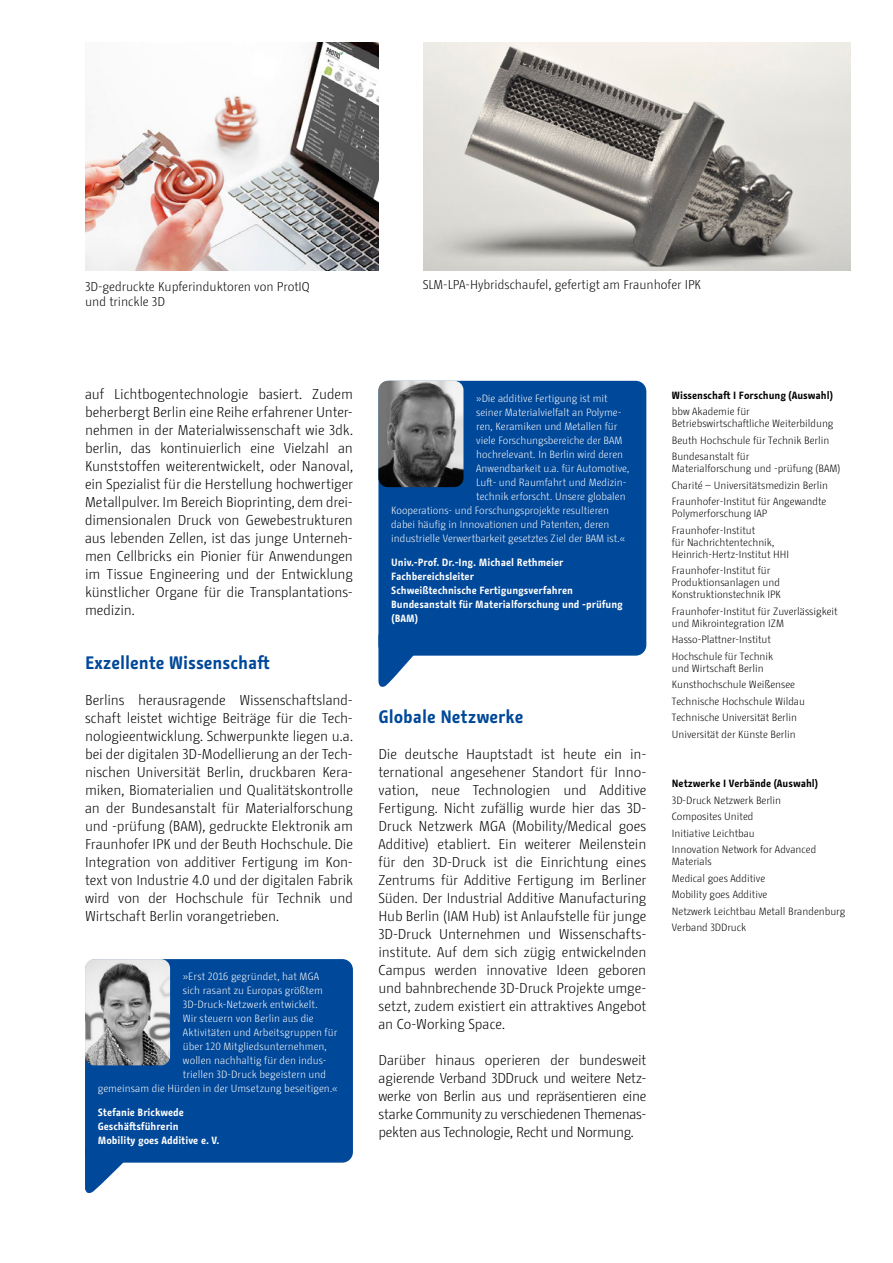
<style>
.page{position:relative;width:893px;height:1263px;background:#fff}
.page>*{position:absolute;margin:0;border:0;box-sizing:border-box;transform-origin:0 0}
.Überschrift_4_12_14{font:700 18px "BMF Change";color:#004899}
.Fliesstext_9_5_14_pt{font:300 14.25px/18px "BMF Change";letter-spacing:-.005em;color:#000;text-align:justify}
.Fliesstext_9_5_14_pt-2{font:300 12.75px/15.3px "BMF Change";color:#000}
.Marginalspalte_7_14{font:300 10.5px/12px "BMF Change";color:#000}
.Marginalspalte_7_14-2{font:300 10.5px "BMF Change";color:#fff}
.Marginalspalte_7_14-3{font:700 10.5px/14px "BMF Change";color:#fff}
.Marginalspalte_7_14-4{font:700 10.5px "BMF Change";color:#000}
</style>
<div class="page">
<svg style="left:85px;top:1155px;width:45px;height:38px"></svg>
<div style="left:85px;top:959px;width:268px;height:203px;background:#004899;border-radius:11px"></div>
<img style="left:85px;top:959px;width:85px;height:106px">
<img style="left:423px;top:43px;width:427px;height:228px">
<img style="left:85px;top:43px;width:293px;height:228px">
<svg style="left:378px;top:649px;width:35px;height:38px"></svg>
<div style="left:378px;top:381px;width:268px;height:275px;background:#004899;border-radius:11px"></div>
<img style="left:378px;top:381px;width:85px;height:106px">
<p class="Fliesstext_9_5_14_pt-2" style="left:85px;top:279px;width:226px">3D-gedruckte Kupferinduktoren von ProtIQ und trinckle 3D</p>
<p class="Fliesstext_9_5_14_pt-2" style="left:423px;top:276px;width:280px">SLM-LPA-Hybridschaufel, gefertigt am Fraunhofer IPK</p>
<p class="Fliesstext_9_5_14_pt" style="left:85px;top:385px;width:269px">auf Lichtbogentechnologie basiert. Zudem beherbergt Berlin eine Reihe erfahrener Unter&shy;nehmen in der Materialwissenschaft wie 3dk. berlin, das kontinuierlich eine Vielzahl an Kunststoffen weiterentwickelt, oder Nanoval, ein Spezialist für die Herstellung hochwertiger Metallpulver. Im Bereich Bioprinting, dem drei&shy;dimensionalen Druck von Gewebestrukturen aus lebenden Zellen, ist das junge Unterneh&shy;men Cellbricks ein Pionier für Anwendungen im Tissue Engineering und der Entwicklung künstlicher Organe für die Transplantations&shy;medizin.</p>
<h4 class="Überschrift_4_12_14" style="left:85px;top:650px;width:186px">Exzellente Wissenschaft</h4>
<p class="Fliesstext_9_5_14_pt" style="left:85px;top:691px;width:269px">Berlins herausragende Wissenschaftsland&shy;schaft leistet wichtige Beiträge für die Tech&shy;nologieentwicklung. Schwerpunkte liegen u.a. bei der digitalen 3D-Modellierung an der Tech&shy;nischen Universität Berlin, druckbaren Kera&shy;miken, Biomaterialien und Qualitätskontrolle an der Bundesanstalt für Materialforschung und -prüfung (BAM), gedruckte Elektronik am Fraunhofer IPK und der Beuth Hochschule. Die Integration von additiver Fertigung im Kon&shy;text von Industrie 4.0 und der digitalen Fabrik wird von der Hochschule für Technik und Wirtschaft Berlin vorangetrieben.</p>
<p class="Marginalspalte_7_14-2" style="left:183px;top:969px;width:138px">»Erst 2016 gegründet, hat MGA</p>
<p class="Marginalspalte_7_14-2" style="left:183px;top:983px;width:141px">sich rasant zu Europas größtem</p>
<p class="Marginalspalte_7_14-2" style="left:183px;top:997px;width:136px">3D-Druck-Netzwerk entwickelt.</p>
<p class="Marginalspalte_7_14-2" style="left:183px;top:1011px;width:132px">Wir steuern von Berlin aus die</p>
<p class="Marginalspalte_7_14-2" style="left:183px;top:1025px;width:156px">Aktivitäten und Arbeitsgruppen für</p>
<p class="Marginalspalte_7_14-2" style="left:183px;top:1039px;width:145px">über 120 Mitgliedsunternehmen,</p>
<p class="Marginalspalte_7_14-2" style="left:183px;top:1053px;width:145px">wollen nachhaltig für den indus-</p>
<p class="Marginalspalte_7_14-2" style="left:183px;top:1067px;width:145px">triellen 3D-Druck begeistern und</p>
<p class="Marginalspalte_7_14-2" style="left:98px;top:1081px;width:241px">gemeinsam die Hürden in der Umsetzung beseitigen.«</p>
<p class="Marginalspalte_7_14-3" style="left:98px;top:1105px;width:123px">Stefanie Brickwede<br>Geschäftsführerin<br>Mobility goes Additive e. V.</p>
<p class="Marginalspalte_7_14-2" style="left:476px;top:391px;width:133px">»Die additive Fertigung ist mit</p>
<p class="Marginalspalte_7_14-2" style="left:476px;top:405px;width:147px">seiner Materialvielfalt an Polyme-</p>
<p class="Marginalspalte_7_14-2" style="left:476px;top:419px;width:142px">ren, Keramiken und Metallen für</p>
<p class="Marginalspalte_7_14-2" style="left:476px;top:433px;width:148px">viele Forschungsbereiche der BAM</p>
<p class="Marginalspalte_7_14-2" style="left:476px;top:447px;width:148px">hochrelevant. In Berlin wird deren</p>
<p class="Marginalspalte_7_14-2" style="left:476px;top:461px;width:154px">Anwendbarkeit u.a. für Automotive,</p>
<p class="Marginalspalte_7_14-2" style="left:476px;top:475px;width:152px">Luft- und Raumfahrt und Medizin-</p>
<p class="Marginalspalte_7_14-2" style="left:476px;top:489px;width:151px">technik erforscht. Unsere globalen</p>
<p class="Marginalspalte_7_14-2" style="left:391px;top:503px;width:219px">Kooperations- und Forschungsprojekte resultieren</p>
<p class="Marginalspalte_7_14-2" style="left:391px;top:517px;width:220px">dabei häufig in Innovationen und Patenten, deren</p>
<p class="Marginalspalte_7_14-2" style="left:391px;top:531px;width:235px">industrielle Verwertbarkeit gesetztes Ziel der BAM ist.«</p>
<p class="Marginalspalte_7_14-3" style="left:391px;top:555px;width:233px">Univ.-Prof. Dr.-Ing. Michael Rethmeier<br>Fachbereichsleiter<br>Schweißtechnische Fertigungsverfahren<br>Bundesanstalt für Materialforschung und -prüfung (BAM)</p>
<h4 class="Überschrift_4_12_14" style="left:378px;top:704px;width:147px">Globale Netzwerke</h4>
<p class="Fliesstext_9_5_14_pt" style="left:378px;top:745px;width:269px;text-align:left">Die deutsche Hauptstadt ist heute ein in&shy;ternational angesehener Standort für Inno&shy;vation, neue Technologien und Additive Fertigung. Nicht zufällig wurde hier das 3D-Druck Netzwerk MGA (Mobility/Medical goes Additive) etabliert. Ein weiterer Meilenstein für den 3D-Druck ist die Einrichtung eines Zentrums für Additive Fertigung im Berliner Süden. Der Industrial Additive Manufacturing Hub Berlin (IAM Hub) ist Anlaufstelle für junge 3D-Druck Unternehmen und Wissenschafts&shy;institute. Auf dem sich zügig entwickelnden Campus werden innovative Ideen geboren und bahnbrechende 3D-Druck Projekte umge&shy;setzt, zudem existiert ein attraktives Angebot an Co-Working Space.</p>
<p class="Fliesstext_9_5_14_pt" style="left:378px;top:1051px;width:269px">Darüber hinaus operieren der bundesweit agierende Verband 3DDruck und weitere Netz&shy;werke von Berlin aus und repräsentieren eine starke Community zu verschiedenen Themenas&shy;pekten aus Technologie, Recht und Normung.</p>
<p class="Marginalspalte_7_14-4" style="left:672px;top:388px;width:163px">Wissenschaft I Forschung (Auswahl)</p>
<p class="Marginalspalte_7_14" style="left:672px;top:405px;width:163px">bbw Akademie für<br>Betriebswirtschaftliche Weiterbildung</p>
<p class="Marginalspalte_7_14" style="left:672px;top:434px;width:159px">Beuth Hochschule für Technik Berlin</p>
<p class="Marginalspalte_7_14" style="left:672px;top:450px;width:170px">Bundesanstalt für<br>Materialforschung und -prüfung (BAM)</p>
<p class="Marginalspalte_7_14" style="left:672px;top:479px;width:158px">Charité – Universitätsmedizin Berlin</p>
<p class="Marginalspalte_7_14" style="left:672px;top:495px;width:156px">Fraunhofer-Institut für Angewandte<br>Polymerforschung IAP</p>
<p class="Marginalspalte_7_14" style="left:672px;top:524px;width:119px">Fraunhofer-Institut<br>für Nachrichtentechnik,<br>Heinrich-Hertz-Institut HHI</p>
<p class="Marginalspalte_7_14" style="left:672px;top:564px;width:111px">Fraunhofer-Institut für<br>Produktionsanlagen und<br>Konstruktionstechnik IPK</p>
<p class="Marginalspalte_7_14" style="left:672px;top:605px;width:167px">Fraunhofer-Institut für Zuverlässigkeit und Mikrointegration IZM</p>
<p class="Marginalspalte_7_14" style="left:672px;top:633px;width:101px">Hasso-Plattner-Institut</p>
<p class="Marginalspalte_7_14" style="left:672px;top:650px;width:103px">Hochschule für Technik und Wirtschaft Berlin</p>
<p class="Marginalspalte_7_14" style="left:672px;top:678px;width:125px">Kunsthochschule Weißensee</p>
<p class="Marginalspalte_7_14" style="left:672px;top:695px;width:135px">Technische Hochschule Wildau</p>
<p class="Marginalspalte_7_14" style="left:672px;top:711px;width:127px">Technische Universität Berlin</p>
<p class="Marginalspalte_7_14" style="left:672px;top:728px;width:125px">Universität der Künste Berlin</p>
<p class="Marginalspalte_7_14-4" style="left:672px;top:776px;width:148px">Netzwerke I Verbände (Auswahl)</p>
<p class="Marginalspalte_7_14" style="left:672px;top:794px;width:111px">3D-Druck Netzwerk Berlin</p>
<p class="Marginalspalte_7_14" style="left:672px;top:810px;width:83px">Composites United</p>
<p class="Marginalspalte_7_14" style="left:672px;top:827px;width:84px">Initiative Leichtbau</p>
<p class="Marginalspalte_7_14" style="left:672px;top:843px;width:146px">Innovation Network for Advanced<br>Materials</p>
<p class="Marginalspalte_7_14" style="left:672px;top:872px;width:95px">Medical goes Additive</p>
<p class="Marginalspalte_7_14" style="left:672px;top:888px;width:97px">Mobility goes Additive</p>
<p class="Marginalspalte_7_14" style="left:672px;top:905px;width:175px">Netzwerk Leichtbau Metall Brandenburg</p>
<p class="Marginalspalte_7_14" style="left:672px;top:921px;width:76px">Verband 3DDruck</p>
</div>
